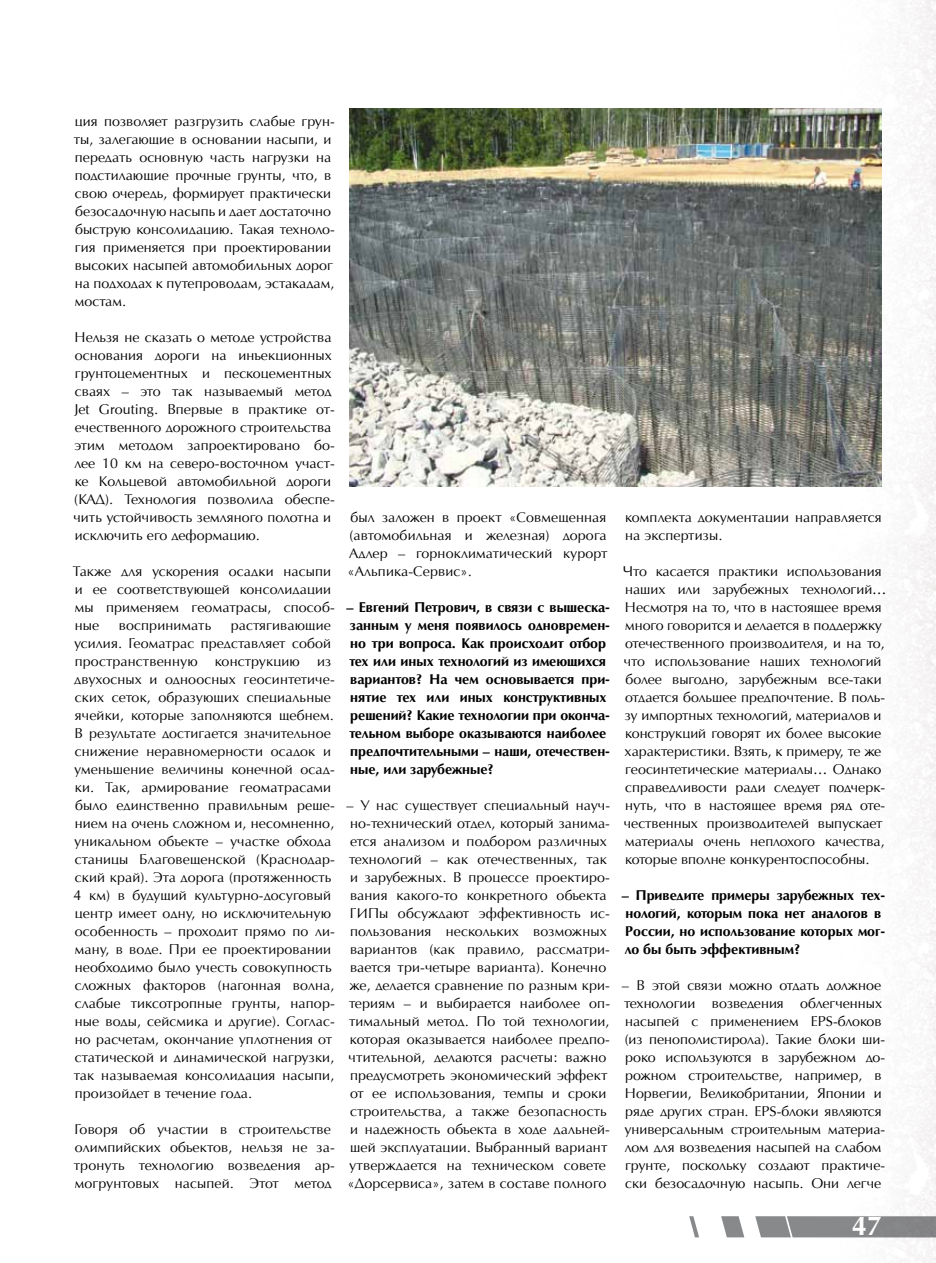
<style>
.page{position:relative;width:936px;height:1263px;background:#fff}
.page>*{position:absolute;margin:0;border:0;box-sizing:border-box;transform-origin:0 0}
.t1{font:700 27px "AG Opus High Resolution";color:#fff}
.t2{font:14.25px/18px "AG Opus High Resolution";letter-spacing:.005em;color:#000}
.t3{font:700 14.25px/18px "AG Opus High Resolution";color:#000}
</style>
<div class="page">
<img style="left:795px;top:0;width:140px;height:1263px">
<svg style="left:689px;top:1216px;width:246px;height:21px"></svg>
<img style="left:349px;top:108px;width:532px;height:378px">
<p class="t2" style="left:74px;top:112px;width:262px">ция позволяет разгрузить слабые грун&shy;ты, залегающие в основании насыпи, и передать основную часть нагрузки на подстилающие прочные грунты, что, в свою очередь, формирует практически безосадочную насыпь и дает достаточно быструю консолидацию. Такая техноло&shy;гия применяется при проектировании высоких насыпей автомобильных дорог на подходах к путепроводам, эстакадам, мостам.</p>
<p class="t2" style="left:73px;top:328px;width:263px">Нельзя не сказать о методе устройства основания дороги на инъекционных грунтоцементных и пескоцементных сваях – это так называемый метод Jet Grouting. Впервые в практике от&shy;ечественного дорожного строительства этим методом запроектировано бо&shy;лее 10 км на северо-восточном участ&shy;ке Кольцевой автомобильной дороги (КАД). Технология позволила обеспе&shy;чить устойчивость земляного полотна и исключить его деформацию.</p>
<p class="t2" style="left:73px;top:562px;width:263px">Также для ускорения осадки насыпи и ее соответствующей консолидации мы применяем геоматрасы, способ&shy;ные</p>
<p class="t2" style="left:74px;top:616px;width:263px;text-indent:157px">растягивающие усилия. Геоматрас представляет собой пространственную конструкцию из двухосных и одноосных геосинтетиче&shy;ских сеток, образующих специальные ячейки, которые заполняются щебнем.<br>В результате достигается значительное снижение неравномерности осадок и уменьшение величины конечной осад&shy;ки. Так, армирование геоматрасами было единственно правильным реше&shy;нием на очень сложном и, несомненно, уникальном объекте – участке обхода станицы Благовещенской (Краснодар&shy;ский край). Эта дорога (протяженность 4 км) в будущий культурно-досуговый центр имеет одну, но исключительную особенность – проходит прямо по ли&shy;ману, в воде. При ее проектировании необходимо было учесть совокупность сложных факторов (нагонная волна, слабые тиксотропные грунты, напор&shy;ные воды, сейсмика и другие). Соглас&shy;но расчетам, окончание уплотнения от статической и динамической нагрузки, так называемая консолидация насыпи, произойдет в течение года.</p>
<p class="t2" style="left:74px;top:1120px;width:262px">Говоря об участии в строительстве олимпийских объектов, нельзя не за&shy;тронуть технологию возведения ар&shy;могрунтовых насыпей. Этот метод</p>
<p class="t2" style="left:119px;top:616px;width:94px">воспринимать</p>
<p class="t2" style="left:347px;top:508px;width:261px;text-align:justify">был заложен в проект «Совмещенная (автомобильная и железная) дорога Адлер – горноклиматический курорт «Альпика-Сервис».</p>
<p class="t3" style="left:346px;top:598px;width:265px">– Евгений Петрович, в связи с вышеска&shy;занным у меня появилось одновремен&shy;но три вопроса. Как происходит отбор тех или иных технологий из имеющихся вариантов? На чем основывается при&shy;нятие тех или иных конструктивных решений? Какие технологии при оконча&shy;тельном выборе оказываются наиболее предпочтительными – наши, отечествен&shy;ные, или зарубежные?</p>
<p class="t2" style="left:346px;top:796px;width:265px">– У нас существует специальный науч&shy;но-технический отдел, который занима&shy;ется анализом и подбором различных технологий – как отечественных, так и зарубежных. В процессе проектиро&shy;вания какого-то конкретного объекта ГИПы обсуждают эффективность ис&shy;пользования нескольких возможных вариантов (как правило, рассматри&shy;вается три-четыре варианта). Конечно же, делается сравнение по разным кри&shy;териям – и выбирается наиболее оп&shy;тимальный метод. По той технологии, которая оказывается наиболее предпо&shy;чтительной, делаются расчеты: важно предусмотреть экономический эффект от ее использования, темпы и сроки строительства, а также безопасность и надежность объекта в ходе дальней&shy;шей эксплуатации. Выбранный вариант утверждается на техническом совете «Дорсервиса», затем в составе полного</p>
<p class="t2" style="left:625px;top:508px;width:258px">комплекта документации направляется на экспертизы.</p>
<p class="t2" style="left:623px;top:562px;width:265px">Что касается практики использования наших или зарубежных технологий… Несмотря на то, что в настоящее время много говорится и делается в поддержку отечественного производителя, и на то, что использование наших технологий более выгодно, зарубежным все-таки отдается большее предпочтение. В поль&shy;зу импортных технологий, материалов и конструкций говорят их более высокие характеристики. Взять, к примеру, те же геосинтетические материалы… Однако справедливости ради следует подчерк&shy;нуть, что в настоящее время ряд оте&shy;чественных производителей выпускает материалы очень неплохого качества, которые вполне конкурентоспособны.</p>
<p class="t3" style="left:621px;top:886px;width:265px">– Приведите примеры зарубежных тех&shy;нологий, которым пока нет аналогов в России, но использование которых мог&shy;ло бы быть эффективным?</p>
<p class="t2" style="left:621px;top:976px;width:265px">– В этой связи можно отдать должное технологии возведения облегченных насыпей с применением EPS-блоков (из пенополистирола). Такие блоки ши&shy;роко используются в зарубежном до&shy;рожном строительстве, например, в Норвегии, Великобритании, Японии и ряде других стран. EPS-блоки являются универсальным строительным материа&shy;лом для возведения насыпей на слабом грунте, поскольку создают практиче&shy;ски безосадочную насыпь. Они легче</p>
<h1 class="t1" style="left:851px;top:1210px;width:32px">47</h1>
</div>
